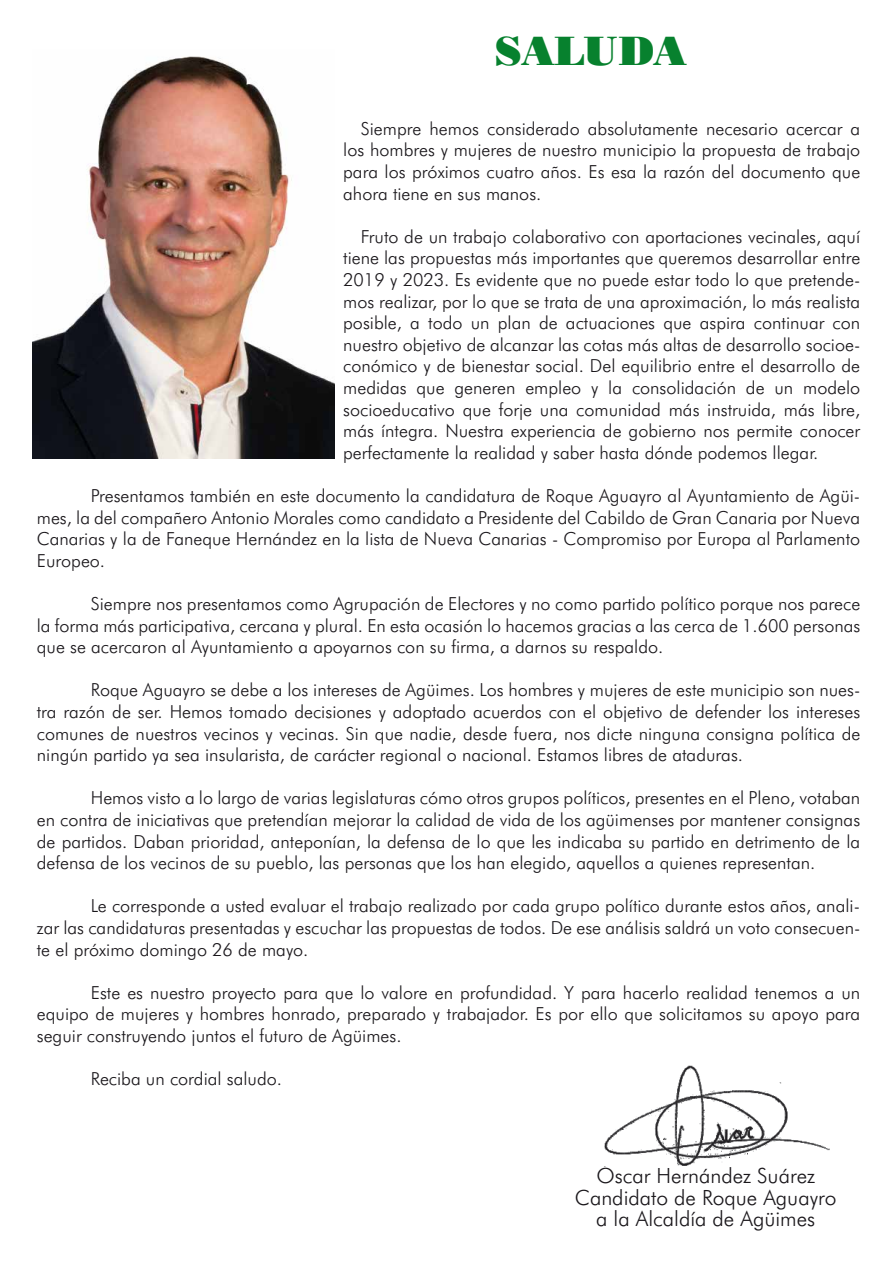
<style>
.page{position:relative;width:893px;height:1263px;background:#fff}
.page>*{position:absolute;margin:0;border:0;box-sizing:border-box;transform-origin:0 0}
.t1{font:40.65px "Poster Bodoni BT";color:#07812e}
.t2{font:300 21px/21.3px "Futura BT";color:#1a171b;text-align:center}
.t3{font:300 18px/21.6px "Futura BT";color:#1a171b;text-align:justify}
</style>
<div class="page">
<img style="left:605px;top:1065px;width:225px;height:101px">
<img style="left:33px;top:56px;width:301px;height:403px">
<h1 class="t1" style="left:494px;top:26px;width:193px">SALUDA</h1>
<p class="t3" style="left:343px;top:117px;width:519px;text-indent:18px">Siempre hemos considerado absolutamente necesario acercar a los hombres y mujeres de nuestro municipio la propuesta de trabajo para los próximos cuatro años. Es esa la razón del documento que ahora tiene en sus manos.</p>
<p class="t3" style="left:343px;top:225px;width:519px;text-indent:18px">Fruto de un trabajo colaborativo con aportaciones vecinales, aquí tiene las propuestas más importantes que queremos desarrollar entre 2019 y 2023. Es evidente que no puede estar todo lo que pretende&shy;mos realizar, por lo que se trata de una aproximación, lo más realista posible, a todo un plan de actuaciones que aspira continuar con nuestro objetivo de alcanzar las cotas más altas de desarrollo socioe&shy;conómico y de bienestar social. Del equilibrio entre el desarrollo de medidas que generen empleo y la consolidación de un modelo socioeducativo que forje una comunidad más instruida, más libre, más íntegra. Nuestra experiencia de gobierno nos permite conocer perfectamente la realidad y saber hasta dónde podemos llegar.</p>
<p class="t3" style="left:37px;top:485px;width:825px;text-indent:54px">Presentamos también en este documento la candidatura de Roque Aguayro al Ayuntamiento de Agüi&shy;mes, la del compañero Antonio Morales como candidato a Presidente del Cabildo de Gran Canaria por Nueva Canarias y la de Faneque Hernández en la lista de Nueva Canarias - Compromiso por Europa al Parlamento Europeo.</p>
<p class="t3" style="left:37px;top:593px;width:825px;text-indent:54px">Siempre nos presentamos como Agrupación de Electores y no como partido político porque nos parece la forma más participativa, cercana y plural. En esta ocasión lo hacemos gracias a las cerca de 1.600 personas que se acercaron al Ayuntamiento a apoyarnos con su firma, a darnos su respaldo.</p>
<p class="t3" style="left:37px;top:679px;width:825px;text-indent:54px">Roque Aguayro se debe a los intereses de Agüimes. Los hombres y mujeres de este municipio son nues&shy;tra razón de ser. Hemos tomado decisiones y adoptado acuerdos con el objetivo de defender los intereses comunes de nuestros vecinos y vecinas. Sin que nadie, desde fuera, nos dicte ninguna consigna política de ningún partido ya sea insularista, de carácter regional o nacional. Estamos libres de ataduras.</p>
<p class="t3" style="left:37px;top:787px;width:825px;text-indent:54px">Hemos visto a lo largo de varias legislaturas cómo otros grupos políticos, presentes en el Pleno, votaban en contra de iniciativas que pretendían mejorar la calidad de vida de los agüimenses por mantener consignas de partidos. Daban prioridad, anteponían, la defensa de lo que les indicaba su partido en detrimento de la defensa de los vecinos de su pueblo, las personas que los han elegido, aquellos a quienes representan.</p>
<p class="t3" style="left:37px;top:895px;width:825px;text-indent:54px">Le corresponde a usted evaluar el trabajo realizado por cada grupo político durante estos años, anali&shy;zar las candidaturas presentadas y escuchar las propuestas de todos. De ese análisis saldrá un voto consecuen&shy;te el próximo domingo 26 de mayo.</p>
<p class="t3" style="left:37px;top:981px;width:825px;text-indent:54px">Este es nuestro proyecto para que lo valore en profundidad. Y para hacerlo realidad tenemos a un equipo de mujeres y hombres honrado, preparado y trabajador. Es por ello que solicitamos su apoyo para seguir construyendo juntos el futuro de Agüimes.</p>
<p class="t3" style="left:91px;top:1068px;width:193px">Reciba un cordial saludo.</p>
<p class="t2" style="left:575px;top:1165px;width:263px">Óscar Hernández Suárez<br>Candidato de Roque Aguayro a la Alcaldía de Agüimes</p>
</div>
